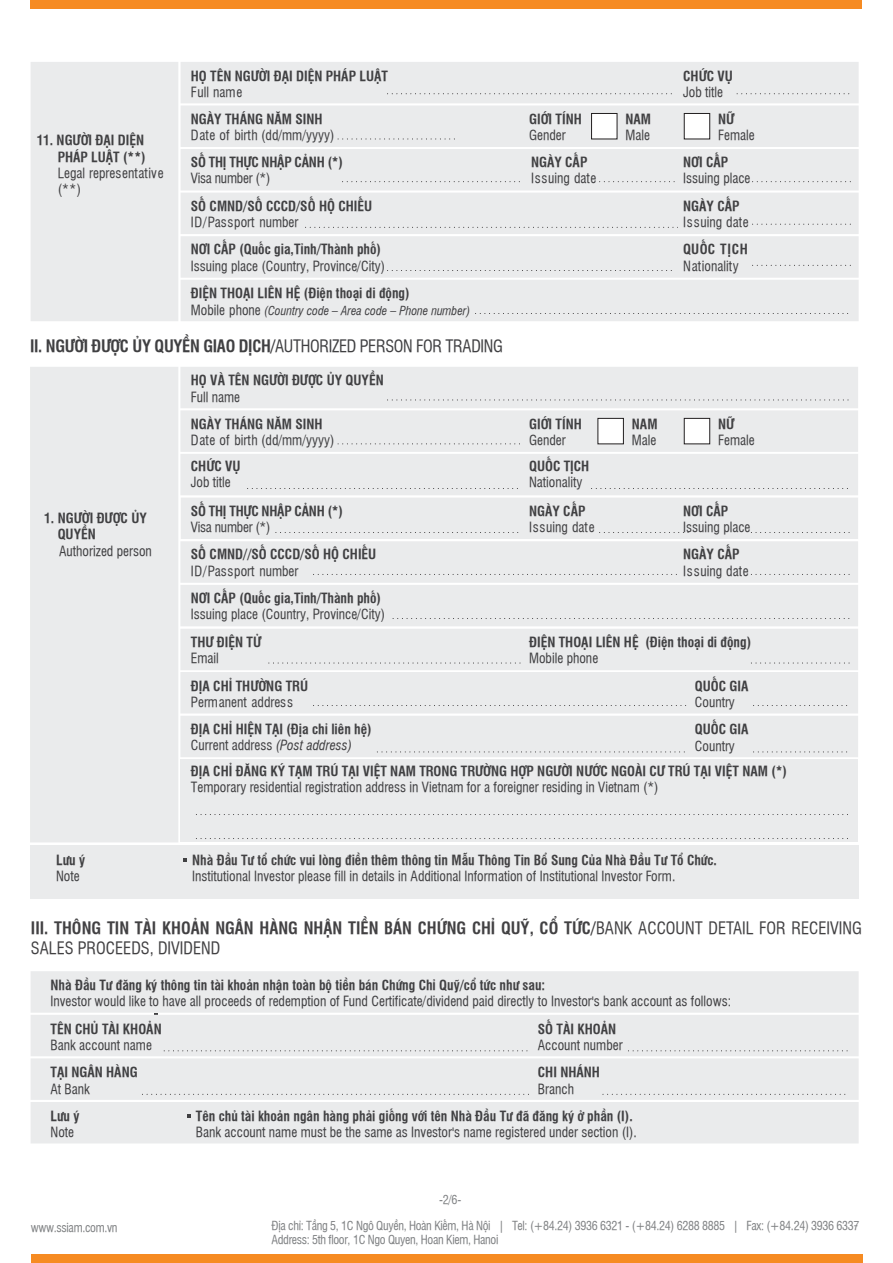
<style>
.page{position:relative;width:893px;height:1263px;background:#fff}
.page>*{position:absolute;margin:0;border:0;box-sizing:border-box;transform-origin:0 0}
.t1{font:700 16.5px/19.8px "UVN Hong Ha Hep";color:#424143}
.t2{font:700 16.5px "UVN Hong Ha Hep";letter-spacing:-.02em;color:#404042}
.t3{font:700 13.5px/16.2px "UVN Hong Ha Hep";color:#404042}
.t4{font:13.5px/16.2px "UVN Hong Ha Hep";color:#404042}
.t5{font:13.5px "UVN Hong Ha Hep";color:#424143}
.t6{font:700 13.5px "UVN Hong Ha Hep";color:#424143}
.t7{font:700 13.5px "UVN Hong Ha Hep";letter-spacing:-.02em;color:#404042}
.t8{font:13.5px "UVN Hong Ha Hep";letter-spacing:-.02em;color:#404042}
.t9{font:700 13.5px "UVN Hong Ha Hep";letter-spacing:.055em;color:#404042}
.t10{font:12px/14.4px "UVN Hong Ha Hep";letter-spacing:-.025em;color:#808284}
.t11{font:italic 12px "UVN Hong Ha Hep";color:#404042}
.s1{font-style:normal;font-size:13.5px}
.s2{font-weight:400}
.s3{font-weight:400;font-style:italic}
</style>
<div class="page">
<div style="left:31px;top:845px;width:828px;height:54px;background:#eaebec"></div>
<div style="left:31px;top:0;width:831px;height:9px;background:#f68b22"></div>
<svg style="left:183px;top:858px;width:3px;height:4px"></svg>
<div style="left:30px;top:367px;width:148px;height:475px;background:#eaebec"></div>
<div style="left:180px;top:759px;width:678px;height:83px;background:#eaebec"></div>
<div style="left:31px;top:62px;width:828px;height:259px;background:#eaebec"></div>
<div style="left:180px;top:367px;width:678px;height:390px;background:#eaebec"></div>
<svg style="left:196px;top:814px;width:652px;height:1px"></svg>
<svg style="left:196px;top:838px;width:652px;height:1px"></svg>
<div style="left:31px;top:971px;width:828px;height:172px;background:#eaebec"></div>
<div style="left:31px;top:1254px;width:831px;height:9px;background:#f68b22"></div>
<p class="t3" style="left:37px;top:132px;width:110px;text-align:right">11. NGƯỜI ĐẠI DIỆN<br>PHÁP LUẬT (**)</p>
<p class="t4" style="left:58px;top:164px;width:107px">Legal representative (**)</p>
<p class="t3" style="left:191px;top:67px;width:199px">HỌ TÊN NGƯỜI ĐẠI DIỆN PHÁP LUẬT</p>
<p class="t4" style="left:191px;top:83px;width:53px">Full name</p>
<p class="t3" style="left:191px;top:110px;width:133px">NGÀY THÁNG NĂM SINH</p>
<p class="t4" style="left:191px;top:127px;width:145px">Date of birth (dd/mm/yyyy)</p>
<p class="t7" style="left:191px;top:152px;width:153px">SỐ THỊ THỰC NHẬP CẢNH (*)</p>
<p class="t8" style="left:191px;top:169px;width:81px">Visa number (*)</p>
<p class="t3" style="left:191px;top:197px;width:183px">SỐ CMND/SỐ CCCD/SỐ HỘ CHIẾU</p>
<p class="t4" style="left:191px;top:213px;width:109px">ID/Passport number</p>
<p class="t3" style="left:191px;top:241px;width:192px">NƠI CẤP (Quốc gia,Tỉnh/Thành phố)</p>
<p class="t4" style="left:191px;top:257px;width:196px">Issuing place (Country, Province/City)</p>
<p class="t3" style="left:191px;top:285px;width:220px">ĐIỆN THOẠI LIÊN HỆ (Điện thoại di động)</p>
<p class="t11" style="left:191px;top:302px;width:281px"><span class="s1">Mobile phone</span> (Country code – Area code – Phone number)</p>
<p class="t2" style="left:30px;top:334px;width:474px">II. NGƯỜI ĐƯỢC ỦY QUYỀN GIAO DỊCH/<span class="s2">AUTHORIZED PERSON FOR TRADING</span></p>
<p class="t3" style="left:191px;top:372px;width:194px">HỌ VÀ TÊN NGƯỜI ĐƯỢC ỦY QUYỀN</p>
<p class="t4" style="left:191px;top:388px;width:51px">Full name</p>
<p class="t3" style="left:191px;top:415px;width:133px">NGÀY THÁNG NĂM SINH</p>
<p class="t4" style="left:191px;top:431px;width:145px">Date of birth (dd/mm/yyyy)</p>
<p class="t3" style="left:58px;top:509px;width:91px;text-indent:-13px">1. NGƯỜI ĐƯỢC ỦY<br>QUYỀN</p>
<p class="t4" style="left:59px;top:542px;width:94px">Authorized person</p>
<p class="t3" style="left:191px;top:457px;width:51px">CHỨC VỤ</p>
<p class="t4" style="left:191px;top:473px;width:41px">Job title</p>
<p class="t7" style="left:191px;top:501px;width:153px">SỐ THỊ THỰC NHẬP CẢNH (*)</p>
<p class="t8" style="left:191px;top:517px;width:81px">Visa number (*)</p>
<p class="t3" style="left:191px;top:546px;width:187px">SỐ CMND//SỐ CCCD/SỐ HỘ CHIẾU</p>
<p class="t4" style="left:191px;top:562px;width:109px">ID/Passport number</p>
<p class="t3" style="left:191px;top:589px;width:192px">NƠI CẤP (Quốc gia,Tỉnh/Thành phố)</p>
<p class="t4" style="left:191px;top:605px;width:196px">Issuing place (Country, Province/City)</p>
<p class="t3" style="left:191px;top:633px;width:72px">THƯ ĐIỆN TỬ</p>
<p class="t4" style="left:191px;top:649px;width:30px">Email</p>
<p class="t3" style="left:191px;top:677px;width:119px">ĐỊA CHỈ THƯỜNG TRÚ</p>
<p class="t4" style="left:191px;top:693px;width:104px">Permanent address</p>
<p class="t3" style="left:191px;top:720px;width:182px">ĐỊA CHỈ HIỆN TẠI (Địa chỉ liên hệ)<br><span class="s2">Current address</span> <span class="s3">(Post address)</span></p>
<p class="t3" style="left:529px;top:110px;width:54px">GIỚI TÍNH</p>
<p class="t4" style="left:529px;top:127px;width:38px">Gender</p>
<p class="t3" style="left:531px;top:153px;width:58px">NGÀY CẤP</p>
<p class="t4" style="left:531px;top:170px;width:67px">Issuing date</p>
<p class="t3" style="left:625px;top:110px;width:27px">NAM</p>
<p class="t4" style="left:625px;top:127px;width:26px">Male</p>
<p class="t3" style="left:683px;top:67px;width:51px">CHỨC VỤ</p>
<p class="t4" style="left:683px;top:83px;width:41px">Job title</p>
<p class="t3" style="left:718px;top:110px;width:18px">NỮ</p>
<p class="t4" style="left:718px;top:127px;width:38px">Female</p>
<p class="t3" style="left:683px;top:153px;width:47px">NƠI CẤP</p>
<p class="t4" style="left:683px;top:170px;width:69px">Issuing place</p>
<p class="t3" style="left:683px;top:197px;width:58px">NGÀY CẤP</p>
<p class="t4" style="left:683px;top:213px;width:67px">Issuing date</p>
<p class="t9" style="left:683px;top:239px;width:66px">QUỐC TỊCH</p>
<p class="t4" style="left:683px;top:257px;width:57px">Nationality</p>
<p class="t3" style="left:529px;top:415px;width:54px">GIỚI TÍNH</p>
<p class="t4" style="left:529px;top:431px;width:38px">Gender</p>
<p class="t3" style="left:529px;top:457px;width:62px">QUỐC TỊCH</p>
<p class="t4" style="left:529px;top:473px;width:55px">Nationality</p>
<p class="t3" style="left:529px;top:502px;width:58px">NGÀY CẤP</p>
<p class="t4" style="left:529px;top:518px;width:67px">Issuing date</p>
<p class="t3" style="left:632px;top:415px;width:27px">NAM</p>
<p class="t4" style="left:632px;top:431px;width:26px">Male</p>
<p class="t3" style="left:718px;top:415px;width:18px">NỮ</p>
<p class="t4" style="left:718px;top:431px;width:38px">Female</p>
<p class="t3" style="left:683px;top:502px;width:47px">NƠI CẤP</p>
<p class="t4" style="left:683px;top:518px;width:69px">Issuing place</p>
<p class="t3" style="left:683px;top:546px;width:58px">NGÀY CẤP</p>
<p class="t4" style="left:683px;top:562px;width:67px">Issuing date</p>
<p class="t3" style="left:529px;top:633px;width:224px">ĐIỆN THOẠI LIÊN HỆ (Điện thoại di động)</p>
<p class="t4" style="left:529px;top:649px;width:71px">Mobile phone</p>
<p class="t3" style="left:695px;top:677px;width:55px">QUỐC GIA</p>
<p class="t4" style="left:695px;top:693px;width:42px">Country</p>
<p class="t3" style="left:695px;top:721px;width:55px">QUỐC GIA</p>
<p class="t4" style="left:695px;top:737px;width:42px">Country</p>
<p class="t3" style="left:191px;top:762px;width:598px">ĐỊA CHỈ ĐĂNG KÝ TẠM TRÚ TẠI VIỆT NAM TRONG TRƯỜNG HỢP NGƯỜI NƯỚC NGOÀI CƯ TRÚ TẠI VIỆT NAM (*)</p>
<p class="t4" style="left:191px;top:778px;width:469px">Temporary residential registration address in Vietnam for a foreigner residing in Vietnam (*)</p>
<p class="t6" style="left:192px;top:850px;width:526px">Nhà Đầu Tư tổ chức vui lòng điền thêm thông tin Mẫu Thông Tin Bổ Sung Của Nhà Đầu Tư Tổ Chức.</p>
<p class="t5" style="left:192px;top:866px;width:485px">Institutional Investor please fill in details in Additional Information of Institutional Investor Form.</p>
<p class="t1" style="left:31px;top:917px;width:832px">III. THÔNG TIN TÀI KHOẢN NGÂN HÀNG NHẬN TIỀN BÁN CHỨNG CHỈ QUỸ, CỔ TỨC/<span class="s2">BANK ACCOUNT DETAIL FOR RECEIVING<br>SALES PROCEEDS, DIVIDEND</span></p>
<p class="t3" style="left:56px;top:851px;width:31px">Lưu ý</p>
<p class="t4" style="left:56px;top:867px;width:25px">Note</p>
<p class="t3" style="left:51px;top:976px;width:496px">Nhà Đầu Tư đăng ký thông tin tài khoản nhận toàn bộ tiền bán Chứng Chỉ Quỹ/cổ tức như sau:</p>
<p class="t4" style="left:51px;top:993px;width:682px">Investor would like to have all proceeds of redemption of Fund Certificate/dividend paid directly to Investor's bank account as follows:</p>
<p class="t3" style="left:51px;top:1020px;width:113px">TÊN CHỦ TÀI KHOẢN</p>
<p class="t4" style="left:51px;top:1036px;width:103px">Bank account name</p>
<p class="t3" style="left:538px;top:1020px;width:80px">SỐ TÀI KHOẢN</p>
<p class="t4" style="left:538px;top:1036px;width:86px">Account number</p>
<p class="t3" style="left:51px;top:1064px;width:89px">TẠI NGÂN HÀNG</p>
<p class="t4" style="left:51px;top:1080px;width:41px">At Bank</p>
<p class="t3" style="left:538px;top:1064px;width:64px">CHI NHÁNH</p>
<p class="t4" style="left:538px;top:1080px;width:38px">Branch</p>
<p class="t3" style="left:51px;top:1107px;width:31px">Lưu ý</p>
<p class="t4" style="left:51px;top:1123px;width:25px">Note</p>
<p class="t3" style="left:196px;top:1107px;width:438px">Tên chủ tài khoản ngân hàng phải giống với tên Nhà Đầu Tư đã đăng ký ở phần (I).</p>
<p class="t4" style="left:196px;top:1123px;width:442px">Bank account name must be the same as Investor's name registered under section (I).</p>
<p class="t10" style="left:439px;top:1192px;width:23px">-2/6-</p>
<p class="t10" style="left:31px;top:1219px;width:88px">www.ssiam.com.vn</p>
<p class="t10" style="left:272px;top:1217px;width:589px">Địa chỉ: Tầng 5, 1C Ngô Quyền, Hoàn Kiếm, Hà Nội | Tel: (+84.24) 3936 6321 - (+84.24) 6288 8885 | Fax: (+84.24) 3936 6337<br>Address: 5th floor, 1C Ngo Quyen, Hoan Kiem, Hanoi</p>
</div>
